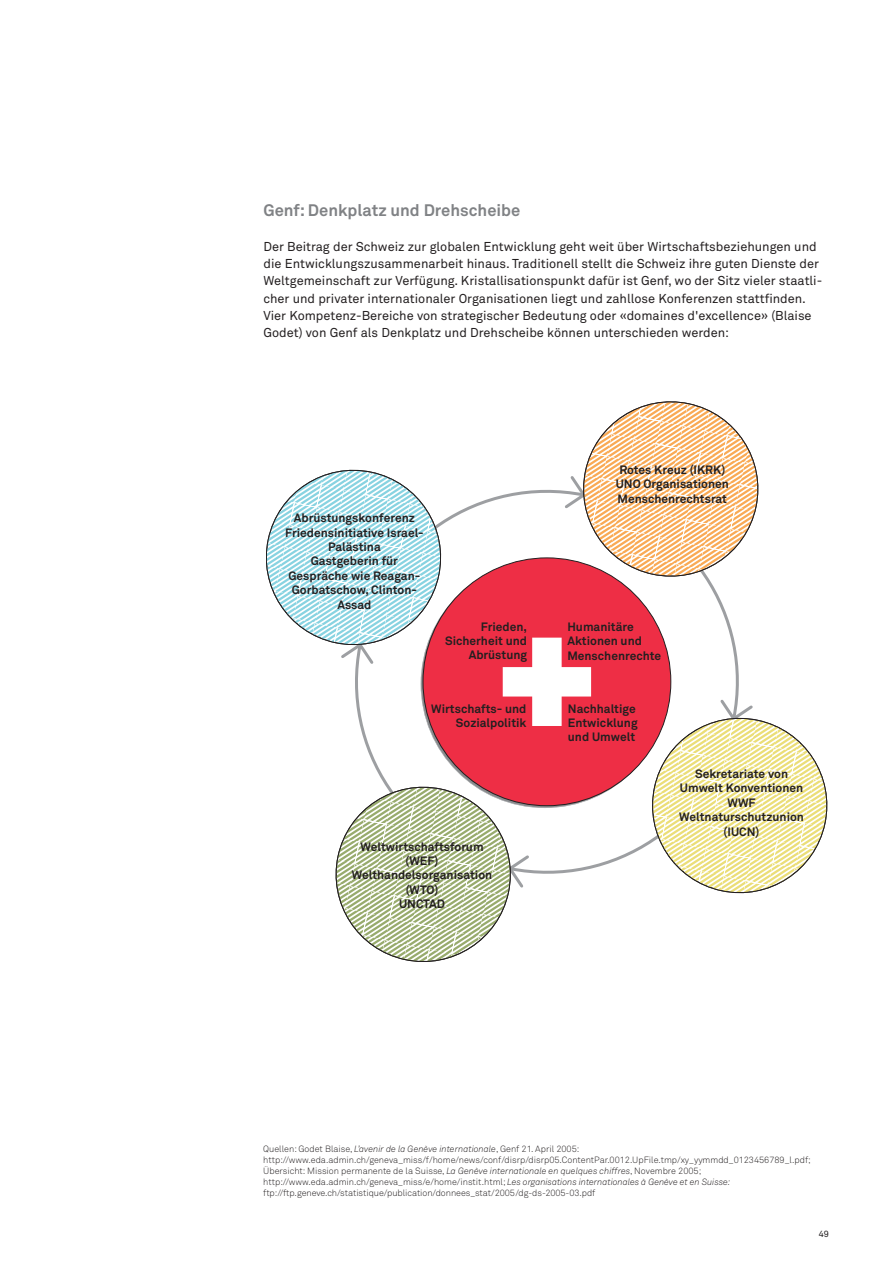
<style>
.page{position:relative;width:893px;height:1263px;background:#fff}
.page>*{position:absolute;margin:0;border:0;box-sizing:border-box;transform-origin:0 0}
.t1{font:700 16.5px "Akkurat";color:#808285}
.t2{font:12.75px/17.2px "Akkurat";color:#231f20}
.t3{font:700 12px/14.4px "Akkurat";color:#231f20;text-align:center}
.t4{font:300 9px/10.8px "Akkurat";color:#231f20}
.t5{font:9px "Akkurat";color:#231f20}
.s1{font-style:italic}
</style>
<div class="page">
<svg style="left:341px;top:476px;width:412px;height:412px"></svg>
<svg style="left:421px;top:560px;width:248px;height:248px"></svg>
<div style="left:423px;top:558px;width:248px;height:248px;background:#ee2e45;border-radius:50%"></div>
<svg style="left:503px;top:638px;width:88px;height:88px"></svg>
<svg style="left:266px;top:469px;width:183px;height:184px"></svg>
<svg style="left:335px;top:779px;width:183px;height:183px"></svg>
<svg style="left:575px;top:401px;width:184px;height:183px"></svg>
<svg style="left:644px;top:710px;width:183px;height:184px"></svg>
<p class="t1" style="left:263px;top:204px;width:258px">Genf: Denkplatz und Drehscheibe</p>
<p class="t2" style="left:263px;top:239px;width:560px">Der Beitrag der Schweiz zur globalen Entwicklung geht weit über Wirtschaftsbeziehungen und die Entwicklungszusammenarbeit hinaus. Traditionell stellt die Schweiz ihre guten Dienste der Weltgemeinschaft zur Verfügung. Kristallisationspunkt dafür ist Genf, wo der Sitz vieler staatli&shy;cher und privater internationaler Organisationen liegt und zahllose Konferenzen stattfinden.<br>Vier Kompetenz-Bereiche von strategischer Bedeutung oder «domaines d'excellence» (Blaise Godet) von Genf als Denkplatz und Drehscheibe können unterschieden werden:</p>
<p class="t3" style="left:285px;top:512px;width:140px">Abrüstungskonferenz<br>Friedensinitiative Israel-<br>Palästina<br>Gastgeberin für<br>Gespräche wie Reagan-<br>Gorbatschow, Clinton-<br>Assad</p>
<p class="t3" style="left:616px;top:463px;width:115px">Rotes Kreuz (IKRK)<br>UNO Organisationen<br>Menschenrechtsrat</p>
<p class="t3" style="left:445px;top:620px;width:83px;text-align:right">Frieden,<br>Sicherheit und<br>Abrüstung</p>
<p class="t3" style="left:567px;top:621px;width:95px;text-align:left">Humanitäre<br>Aktionen und<br>Menschenrechte</p>
<p class="t3" style="left:431px;top:702px;width:97px;text-align:right">Wirtschafts- und<br>Sozialpolitik</p>
<p class="t3" style="left:568px;top:702px;width:71px;text-align:left">Nachhaltige<br>Entwicklung und Umwelt</p>
<p class="t3" style="left:679px;top:768px;width:126px">Sekretariate von<br>Umwelt Konventionen<br>WWF<br>Weltnaturschutzunion (IUCN)</p>
<p class="t3" style="left:352px;top:840px;width:142px">Weltwirtschaftsforum (WEF)<br>Welthandelsorganisation (WTO)<br>UNCTAD</p>
<p class="t4" style="left:263px;top:1145px;width:549px">Quellen: Godet Blaise, <span class="s1">L’avenir de la Genève internationale</span>, Genf 21. April 2005: http://www.eda.admin.ch/geneva_miss/f/home/news/conf/disrp/disrp05.ContentPar.0012.UpFile.tmp/xy_yymmdd_0123456789_l.pdf; Übersicht: Mission permanente de la Suisse, <span class="s1">La Genève internationale en quelques chiffres</span>, Novembre 2005; http://www.eda.admin.ch/geneva_miss/e/home/instit.html; <span class="s1">Les organisations internationales à Genève et en Suisse: </span>ftp://ftp.geneve.ch/statistique/publication/donnees_stat/2005/dg-ds-2005-03.pdf</p>
<p class="t5" style="left:819px;top:1231px;width:12px">49</p>
</div>
